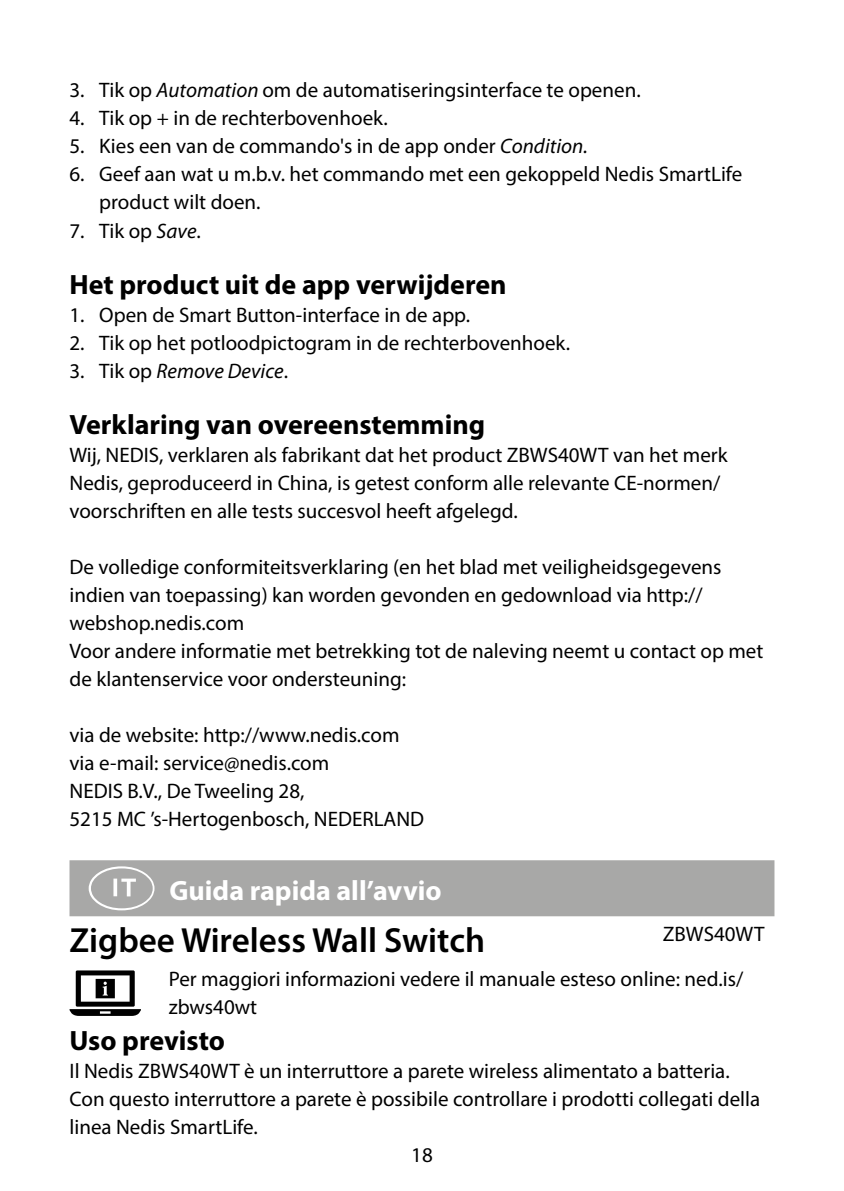
<style>
.page{position:relative;width:844px;height:1191px;background:#fff}
.page>*{position:absolute;margin:0;border:0;box-sizing:border-box;transform-origin:0 0}
.t1{font:63px "manualise countrycodes";color:#fff}
.t2{font:600 35px "Myriad Pro";color:#000}
.t3{font:700 28px "Myriad Pro";color:#000}
.t4{font:700 28px "Myriad Pro";color:#fff}
.t5{font:21px/28px "Myriad Pro";color:#000}
.t6{font:italic 21px "Myriad Pro";color:#000}
.s1{font-style:italic}
.s2{font-style:normal}
</style>
<div class="page">
<div style="left:69px;top:860px;width:705px;height:56px;background:#a8a8a7"></div>
<svg style="left:69px;top:970px;width:72px;height:46px"></svg>
<p class="t5" style="left:69px;top:76px;width:572px">3. Tik op <span class="s1">Automation</span> om de automatiseringsinterface te openen.</p>
<p class="t5" style="left:69px;top:104px;width:319px">4. Tik op <span class="s1">+</span> in de rechterbovenhoek.</p>
<p class="t5" style="left:69px;top:132px;width:519px">5. Kies een van de commando's in de app onder <span class="s1">Condition.</span></p>
<p class="t5" style="left:99px;top:160px;width:644px;text-indent:-30px">6. Geef aan wat u m.b.v. het commando met een gekoppeld Nedis SmartLife product wilt doen.</p>
<p class="t5" style="left:69px;top:216px;width:133px">7. Tik op <span class="s1">Save</span>.</p>
<h3 class="t3" style="left:69px;top:266px;width:438px">Het product uit de app verwijderen</h3>
<p class="t5" style="left:69px;top:300px;width:402px">1. Open de Smart Button-interface in de app.</p>
<p class="t5" style="left:69px;top:328px;width:502px">2. Tik op het potloodpictogram in de rechterbovenhoek.</p>
<p class="t6" style="left:69px;top:357px;width:220px"><span class="s2">3. Tik op</span> Remove Device<span class="s2">.</span></p>
<h3 class="t3" style="left:69px;top:406px;width:417px">Verklaring van overeenstemming</h3>
<p class="t5" style="left:69px;top:440px;width:659px">Wij, NEDIS, verklaren als fabrikant dat het product ZBWS40WT van het merk<br>Nedis, geproduceerd in China, is getest conform alle relevante CE-normen/ voorschriften en alle tests succesvol heeft afgelegd.</p>
<p class="t5" style="left:69px;top:552px;width:695px">De volledige conformiteitsverklaring (en het blad met veiligheidsgegevens indien van toepassing) kan worden gevonden en gedownload via http:// webshop.nedis.com<br>Voor andere informatie met betrekking tot de naleving neemt u contact op met de klantenservice voor ondersteuning:</p>
<p class="t5" style="left:69px;top:720px;width:356px">via de website: http://www.nedis.com via e-mail: service@nedis.com<br>NEDIS B.V., De Tweeling 28,<br>5215 MC ’s-Hertogenbosch, NEDERLAND</p>
<h1 class="t1" style="left:79px;top:851px;width:86px">j</h1>
<h3 class="t4" style="left:169px;top:872px;width:274px">Guida rapida all’avvio</h3>
<h2 class="t2" style="left:69px;top:917px;width:417px">Zigbee Wireless Wall Switch</h2>
<p class="t5" style="left:169px;top:911px;width:597px;line-height:45.1px;text-indent:494px">ZBWS40WT<br>Per maggiori informazioni vedere il manuale esteso online: ned.is/</p>
<p class="t5" style="left:169px;top:992px;width:90px">zbws40wt</p>
<h3 class="t3" style="left:69px;top:1022px;width:157px">Uso previsto</h3>
<p class="t5" style="left:69px;top:1056px;width:692px">Il Nedis ZBWS40WT è un interruttore a parete wireless alimentato a batteria.<br>Con questo interruttore a parete è possibile controllare i prodotti collegati della linea Nedis SmartLife.</p>
<p class="t5" style="left:411px;top:1140px;width:23px">18</p>
</div>
